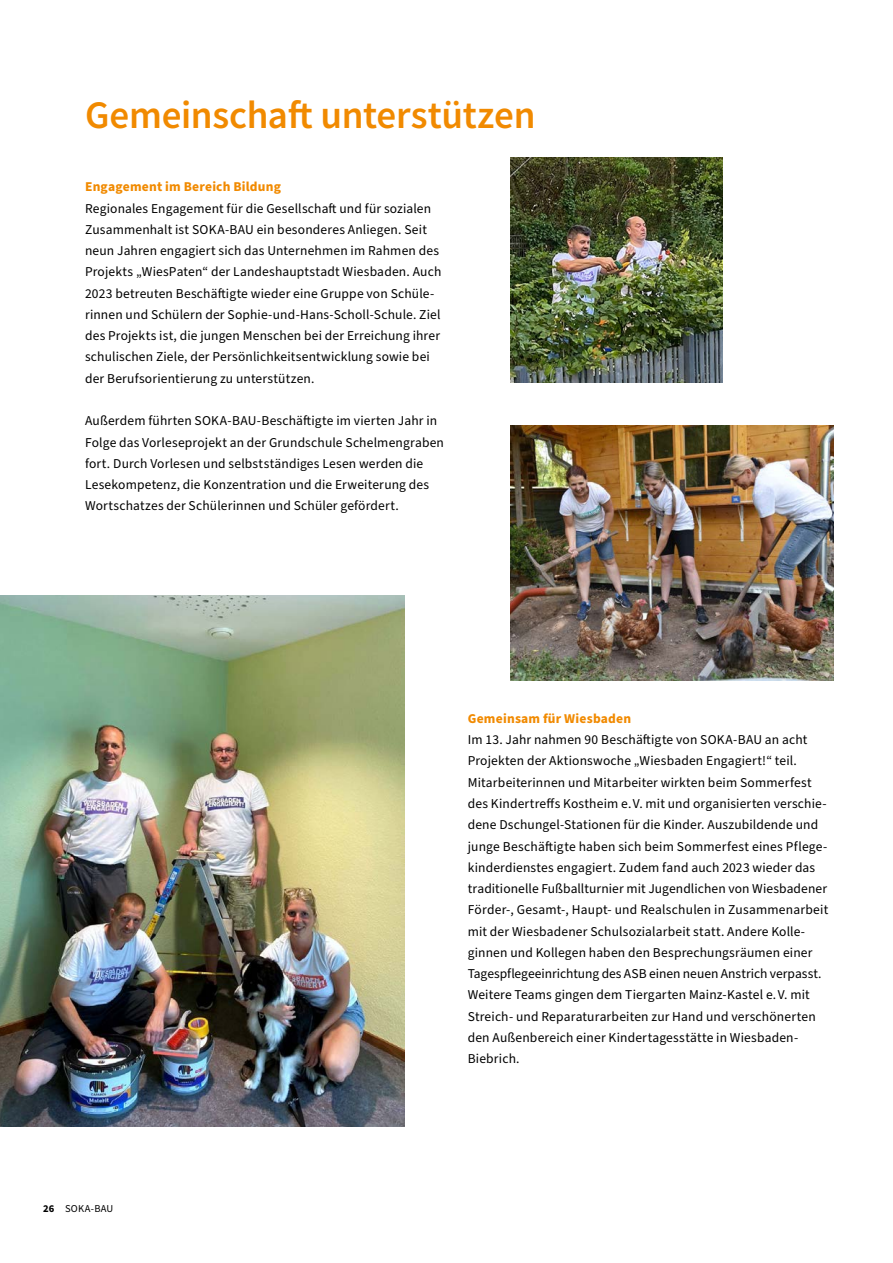
<style>
.page{position:relative;width:893px;height:1263px;background:#fff}
.page>*{position:absolute;margin:0;border:0;box-sizing:border-box;transform-origin:0 0}
.t1{font:600 39px "Source Sans Pro";letter-spacing:-.01em;color:#f18a00}
.t2{font:13.5px/21.3px "Source Sans Pro";letter-spacing:.01em;color:#000}
.t3{font:700 13.5px "Source Sans Pro";letter-spacing:.015em;color:#f18a00}
.t4{font:10.5px "Source Sans Pro";letter-spacing:.02em;color:#000}
.s1{font-weight:700}
</style>
<div class="page">
<img style="left:0;top:595px;width:404px;height:532px">
<img style="left:510px;top:425px;width:323px;height:255px">
<img style="left:510px;top:157px;width:213px;height:226px">
<h1 class="t1" style="left:85px;top:89px;width:452px">Gemeinschaft unterstützen</h1>
<p class="t3" style="left:85px;top:178px;width:198px">Engagement im Bereich Bildung</p>
<p class="t2" style="left:85px;top:198px;width:358px">Regionales Engagement für die Gesellschaft und für sozialen Zusammenhalt ist SOKA-BAU ein besonderes Anliegen. Seit neun Jahren engagiert sich das Unternehmen im Rahmen des Projekts „WiesPaten“ der Landeshauptstadt Wiesbaden. Auch 2023 betreuten Beschäftigte wieder eine Gruppe von Schüle&shy;rinnen und Schülern der Sophie-und-Hans-Scholl-Schule. Ziel des Projekts ist, die jungen Menschen bei der Erreichung ihrer schulischen Ziele, der Persönlichkeitsentwicklung sowie bei der Berufsorientierung zu unterstützen.</p>
<p class="t2" style="left:85px;top:411px;width:360px">Außerdem führten SOKA-BAU-Beschäftigte im vierten Jahr in Folge das Vorleseprojekt an der Grundschule Schelmengraben fort. Durch Vorlesen und selbstständiges Lesen werden die Lesekompetenz, die Konzentration und die Erweiterung des Wortschatzes der Schülerinnen und Schüler gefördert.</p>
<p class="t4" style="left:43px;top:1201px;width:72px"><span class="s1">26</span> SOKA-BAU</p>
<p class="t3" style="left:468px;top:709px;width:165px">Gemeinsam für Wiesbaden</p>
<p class="t2" style="left:468px;top:729px;width:362px">Im 13. Jahr nahmen 90 Beschäftigte von SOKA-BAU an acht Projekten der Aktionswoche „Wiesbaden Engagiert!“ teil.<br>Mitarbeiterinnen und Mitarbeiter wirkten beim Sommerfest des Kindertreffs Kostheim e. V. mit und organisierten verschie&shy;dene Dschungel-Stationen für die Kinder. Auszubildende und junge Beschäftigte haben sich beim Sommerfest eines Pflege&shy;kinderdienstes engagiert. Zudem fand auch 2023 wieder das traditionelle Fußballturnier mit Jugendlichen von Wiesbadener Förder-, Gesamt-, Haupt- und Realschulen in Zusammenarbeit mit der Wiesbadener Schulsozialarbeit statt. Andere Kolle--- ginnen und Kollegen haben den Besprechungsräumen einer Tagespflegeeinrichtung des ASB einen neuen Anstrich verpasst.<br>Weitere Teams gingen dem Tiergarten Mainz-Kastel e. V. mit Streich- und Reparaturarbeiten zur Hand und verschönerten den Außenbereich einer Kindertagesstätte in Wiesbaden-Biebrich.</p>
</div>
